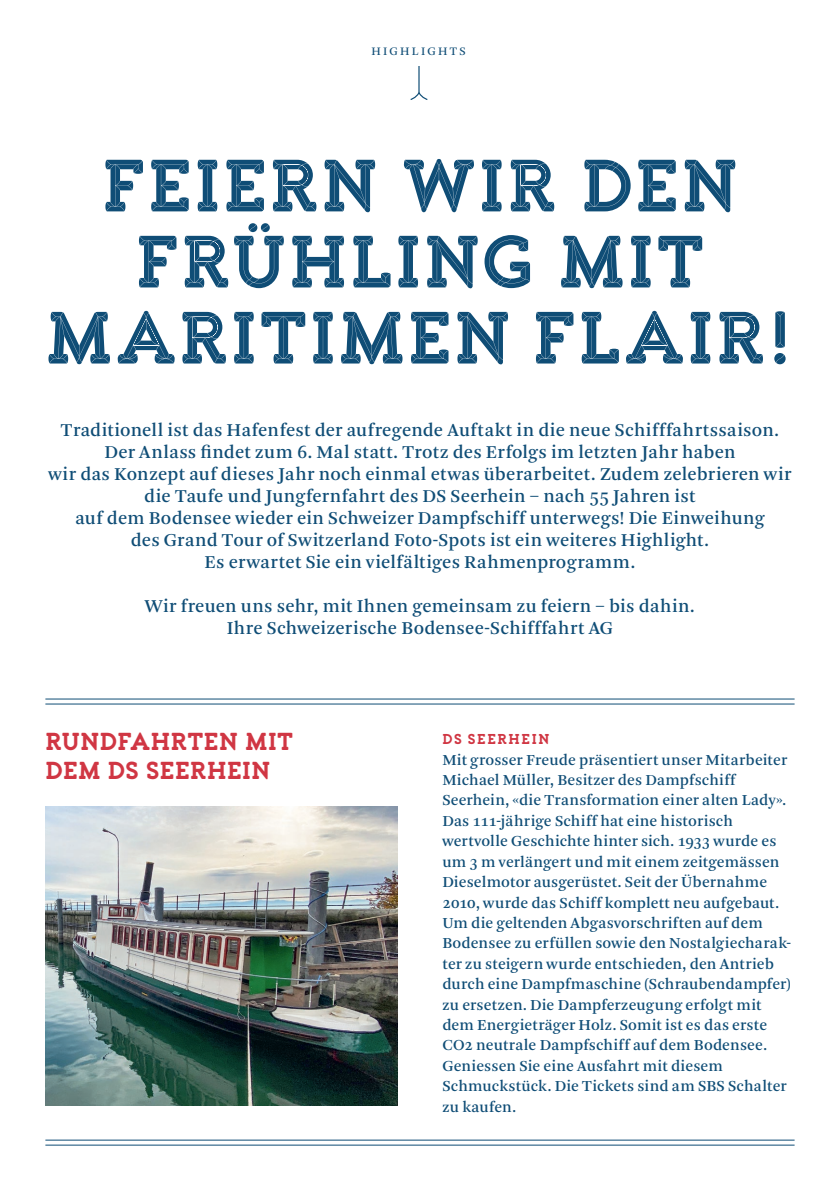
<style>
.page{position:relative;width:840px;height:1191px;background:#fff}
.page>*{position:absolute;margin:0;border:0;box-sizing:border-box;transform-origin:0 0}
.t1{font:72px/76px "Nord Form";letter-spacing:.035em;color:#0f4d76;text-align:center}
.t2{font:900 24px/29px "Nord";letter-spacing:.02em;color:#d03643}
.t3{font:19px/22px "Arnhem";letter-spacing:.015em;color:#0f4d76;text-align:center}
.t4{font:16px/20.4px "Arnhem";letter-spacing:.005em;color:#0f4d76}
.t5{font:900 14px "Nord";letter-spacing:.115em;color:#d03643}
.t6{font:12px "Arnhem Blond";letter-spacing:.19em;color:#0f4d76}
</style>
<div class="page">
<svg style="left:410px;top:67px;width:17px;height:33px"></svg>
<hr style="left:45px;top:703px;width:749px;height:1px;background:#0f4d76">
<hr style="left:45px;top:698px;width:749px;height:1px;background:#0f4d76">
<hr style="left:45px;top:1144px;width:749px;height:1px;background:#0f4d76">
<hr style="left:45px;top:1139px;width:749px;height:1px;background:#0f4d76">
<img style="left:45px;top:806px;width:352px;height:300px">
<p class="t6" style="left:371px;top:45px;width:96px">HIGHLIGHTS</p>
<h1 class="t1" style="left:45px;top:148px;width:750px">FEIERN WIR DEN<br>FRÜHLING MIT<br>MARITIMEN FLAIR!</h1>
<p class="t3" style="left:48px;top:419px;width:744px">Traditionell ist das Hafenfest der aufregende Auftakt in die neue Schifffahrtssaison.<br>Der Anlass findet zum 6. Mal statt. Trotz des Erfolgs im letzten Jahr haben<br>wir das Konzept auf dieses Jahr noch einmal etwas überarbeitet. Zudem zelebrieren wir die Taufe und Jungfernfahrt des DS Seerhein – nach 55 Jahren ist<br>auf dem Bodensee wieder ein Schweizer Dampfschiff unterwegs! Die Einweihung<br>des Grand Tour of Switzerland Foto-Spots ist ein weiteres Highlight.<br>Es erwartet Sie ein vielfältiges Rahmenprogramm.</p>
<p class="t3" style="left:145px;top:596px;width:551px">Wir freuen uns sehr, mit Ihnen gemeinsam zu feiern – bis dahin.<br>Ihre Schweizerische Bodensee-Schifffahrt AG</p>
<h2 class="t2" style="left:45px;top:726px;width:249px">RUNDFAHRTEN MIT<br>DEM DS SEERHEIN</h2>
<p class="t5" style="left:442px;top:731px;width:108px">DS SEERHEIN</p>
<p class="t4" style="left:442px;top:749px;width:350px">Mit grosser Freude präsentiert unser Mitarbeiter Michael Müller, Besitzer des Dampfschiff Seerhein, «die Transformation einer alten Lady».<br>Das 111-jährige Schiff hat eine historisch wertvolle Geschichte hinter sich. 1933 wurde es um 3 m verlängert und mit einem zeitgemässen Dieselmotor ausgerüstet. Seit der Übernahme 2010, wurde das Schiff komplett neu aufgebaut.<br>Um die geltenden Abgasvorschriften auf dem Bodensee zu erfüllen sowie den Nostalgiecharak&shy;ter zu steigern wurde entschieden, den Antrieb durch eine Dampfmaschine (Schraubendampfer) zu ersetzen. Die Dampferzeugung erfolgt mit dem Energieträger Holz. Somit ist es das erste CO2 neutrale Dampfschiff auf dem Bodensee.<br>Geniessen Sie eine Ausfahrt mit diesem Schmuckstück. Die Tickets sind am SBS Schalter zu kaufen.</p>
</div>
